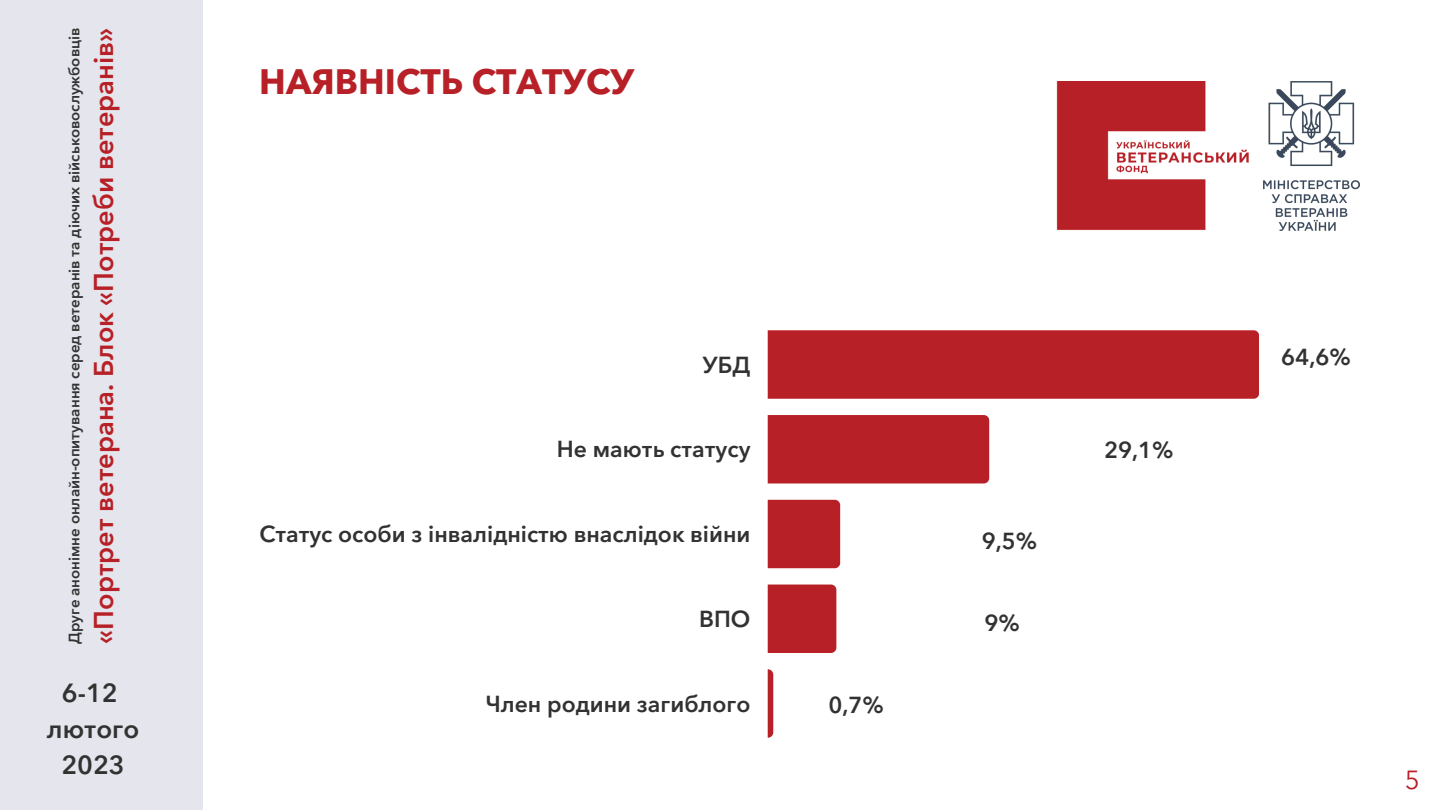
<style>
.page{position:relative;width:1440px;height:810px;background:#fff}
.page>*{position:absolute;margin:0;border:0;box-sizing:border-box;transform-origin:0 0}
.t1{font:700 35px "Avenir Next Cyr";color:#b72026}
.t2{font:600 27px "Avenir Next Cyr";color:#b72026}
.t3{font:600 26px/36px "Avenir Next Cyr";color:#323232;text-align:center}
.t4{font:26px "Avenir Next Cyr";color:#b72026}
.t5{font:600 23px "Avenir Next Cyr";color:#323232}
.t6{font:600 15px "Avenir Next Cyr";color:#323232}
</style>
<div class="page">
<img style="left:1056px;top:81px;width:193px;height:149px">
<img style="left:1263px;top:81px;width:96px;height:149px">
<div style="left:0;top:0;width:202px;height:810px;background:#e5e6ed"></div>
<div style="left:768px;top:330px;width:491px;height:69px;background:#b72026"></div>
<div style="left:768px;top:415px;width:221px;height:68px;background:#b72026"></div>
<div style="left:768px;top:500px;width:72px;height:68px;background:#b72026"></div>
<div style="left:768px;top:585px;width:68px;height:68px;background:#b72026"></div>
<svg style="left:768px;top:669px;width:5px;height:69px"></svg>
<p class="t6" style="left:65px;top:644px;width:617px;rotate:-90deg">Друге анонімне онлайн-опитування серед ветеранів та діючих військовослужбовців</p>
<p class="t2" style="left:87px;top:644px;width:617px;rotate:-90deg">«Портрет ветерана. Блок «Потреби ветеранів»</p>
<p class="t3" style="left:47px;top:675px;width:94px">6-12 лютого<br>2023</p>
<h1 class="t1" style="left:259px;top:60px;width:377px">НАЯВНІСТЬ СТАТУСУ</h1>
<p class="t5" style="left:703px;top:350px;width:49px">УБД</p>
<p class="t5" style="left:557px;top:435px;width:195px">Не мають статусу</p>
<p class="t5" style="left:259px;top:520px;width:493px">Статус особи з інвалідністю внаслідок війни</p>
<p class="t5" style="left:699px;top:604px;width:53px">ВПО</p>
<p class="t5" style="left:485px;top:689px;width:266px">Член родини загиблого</p>
<p class="t5" style="left:828px;top:690px;width:57px">0,7%</p>
<p class="t5" style="left:982px;top:526px;width:57px">9,5%</p>
<p class="t5" style="left:984px;top:608px;width:37px">9%</p>
<p class="t5" style="left:1104px;top:436px;width:71px">29,1%</p>
<p class="t5" style="left:1281px;top:343px;width:71px">64,6%</p>
<p class="t4" style="left:1405px;top:764px;width:17px">5</p>
</div>
